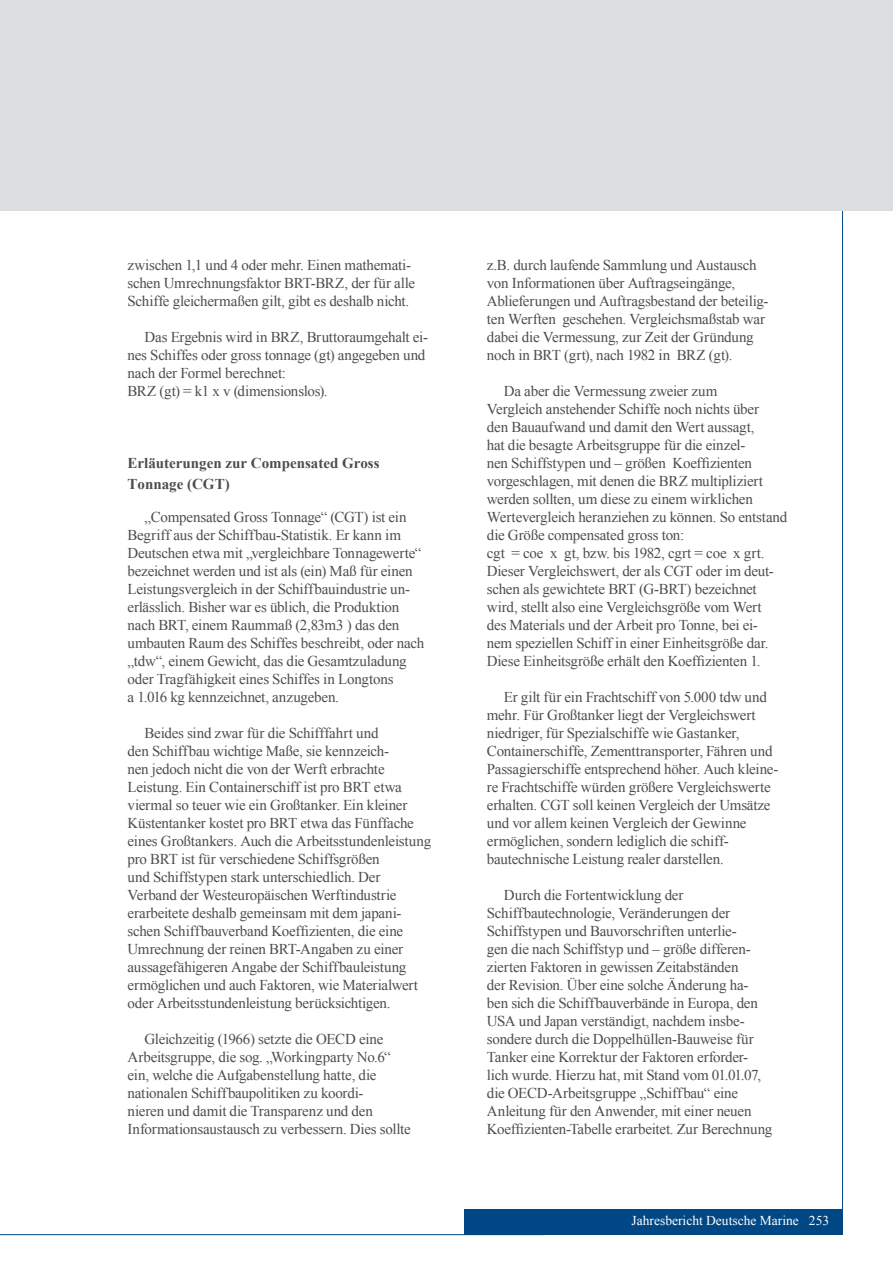
<style>
.page{position:relative;width:893px;height:1263px;background:#fff}
.page>*{position:absolute;margin:0;border:0;box-sizing:border-box;transform-origin:0 0}
.t1{font:15px/18px "Times New Roman";letter-spacing:-.015em;color:#4d4d4f}
.t2{font:700 15px/21px "Times New Roman";color:#4d4d4f}
.t3{font:13.5px "Times New Roman";color:#fff}
</style>
<div class="page">
<hr style="left:842px;top:204px;width:1px;height:1007px;background:#004785">
<hr style="left:0;top:1234px;width:544px;height:1px;background:#004785">
<div style="left:0;top:0;width:893px;height:210px;background:#dcddde"></div>
<div style="left:465px;top:1209px;width:378px;height:26px;background:#004785"></div>
<p class="t1" style="left:128px;top:256px;width:289px">zwischen 1,1 und 4 oder mehr. Einen mathemati&shy;schen Umrechnungsfaktor BRT-BRZ, der für alle<br>Schiffe gleichermaßen gilt, gibt es deshalb nicht.</p>
<p class="t1" style="left:128px;top:328px;width:302px;text-indent:17px">Das Ergebnis wird in BRZ, Bruttoraumgehalt ei&shy;nes Schiffes oder gross tonnage (gt) angegeben und nach der Formel berechnet:<br>BRZ (gt) = k1 x v (dimensionslos).</p>
<p class="t2" style="left:128px;top:452px;width:254px">Erläuterungen zur Compensated Gross<br>Tonnage (CGT)</p>
<p class="t1" style="left:128px;top:508px;width:298px;text-indent:17px">„Compensated Gross Tonnage“ (CGT) ist ein Begriff aus der Schiffbau-Statistik. Er kann im Deutschen etwa mit „vergleichbare Tonnagewerte“ bezeichnet werden und ist als (ein) Maß für einen Leistungsvergleich in der Schiffbauindustrie un&shy;erlässlich. Bisher war es üblich, die Produktion nach BRT, einem Raummaß (2,83m3 ) das den umbauten Raum des Schiffes beschreibt, oder nach „tdw“, einem Gewicht, das die Gesamtzuladung oder Tragfähigkeit eines Schiffes in Longtons<br>a 1.016 kg kennzeichnet, anzugeben.</p>
<p class="t1" style="left:128px;top:724px;width:305px;text-indent:17px">Beides sind zwar für die Schifffahrt und<br>den Schiffbau wichtige Maße, sie kennzeich-<br>nen jedoch nicht die von der Werft erbrachte Leistung. Ein Containerschiff ist pro BRT etwa viermal so teuer wie ein Großtanker. Ein kleiner Küstentanker kostet pro BRT etwa das Fünffache eines Großtankers. Auch die Arbeitsstundenleistung pro BRT ist für verschiedene Schiffsgrößen<br>und Schiffstypen stark unterschiedlich. Der Verband der Westeuropäischen Werftindustrie erarbeitete deshalb gemeinsam mit dem japani&shy;schen Schiffbauverband Koeffizienten, die eine Umrechnung der reinen BRT-Angaben zu einer aussagefähigeren Angabe der Schiffbauleistung ermöglichen und auch Faktoren, wie Materialwert oder Arbeitsstundenleistung berücksichtigen.</p>
<p class="t1" style="left:128px;top:1030px;width:285px;text-indent:17px">Gleichzeitig (1966) setzte die OECD eine Arbeitsgruppe, die sog. „Workingparty No.6“ ein, welche die Aufgabenstellung hatte, die nationalen Schiffbaupolitiken zu koordi-<br>nieren und damit die Transparenz und den Informationsaustausch zu verbessern. Dies sollte</p>
<p class="t1" style="left:487px;top:256px;width:283px">z.B. durch laufende Sammlung und Austausch von Informationen über Auftragseingänge, Ablieferungen und Auftragsbestand der beteilig&shy;ten Werften geschehen. Vergleichsmaßstab war dabei die Vermessung, zur Zeit der Gründung noch in BRT (grt), nach 1982 in BRZ (gt).</p>
<p class="t1" style="left:487px;top:382px;width:302px;text-indent:17px">Da aber die Vermessung zweier zum<br>Vergleich anstehender Schiffe noch nichts über<br>den Bauaufwand und damit den Wert aussagt,<br>hat die besagte Arbeitsgruppe für die einzel-<br>nen Schiffstypen und – größen Koeffizienten vorgeschlagen, mit denen die BRZ multipliziert werden sollten, um diese zu einem wirklichen Wertevergleich heranziehen zu können. So entstand die Größe compensated gross ton:<br>cgt = coe x gt, bzw. bis 1982, cgrt = coe x grt.<br>Dieser Vergleichswert, der als CGT oder im deut&shy;schen als gewichtete BRT (G-BRT) bezeichnet wird, stellt also eine Vergleichsgröße vom Wert<br>des Materials und der Arbeit pro Tonne, bei ei-<br>nem speziellen Schiff in einer Einheitsgröße dar.<br>Diese Einheitsgröße erhält den Koeffizienten 1.</p>
<p class="t1" style="left:487px;top:688px;width:293px;text-indent:17px">Er gilt für ein Frachtschiff von 5.000 tdw und mehr. Für Großtanker liegt der Vergleichswert niedriger, für Spezialschiffe wie Gastanker, Containerschiffe, Zementtransporter, Fähren und Passagierschiffe entsprechend höher. Auch kleine&shy;re Frachtschiffe würden größere Vergleichswerte erhalten. CGT soll keinen Vergleich der Umsätze und vor allem keinen Vergleich der Gewinne ermöglichen, sondern lediglich die schiff&shy;bautechnische Leistung realer darstellen.</p>
<p class="t1" style="left:487px;top:886px;width:287px;text-indent:17px">Durch die Fortentwicklung der Schiffbautechnologie, Veränderungen der Schiffstypen und Bauvorschriften unterlie-<br>gen die nach Schiffstyp und – größe differen&shy;zierten Faktoren in gewissen Zeitabständen<br>der Revision. Über eine solche Änderung ha&shy;ben sich die Schiffbauverbände in Europa, den USA und Japan verständigt, nachdem insbe&shy;sondere durch die Doppelhüllen-Bauweise für Tanker eine Korrektur der Faktoren erforder&shy;lich wurde. Hierzu hat, mit Stand vom 01.01.07, die OECD-Arbeitsgruppe „Schiffbau“ eine Anleitung für den Anwender, mit einer neuen Koeffizienten-Tabelle erarbeitet. Zur Berechnung</p>
<p class="t3" style="left:632px;top:1211px;width:199px">Jahresbericht Deutsche Marine 253</p>
</div>
